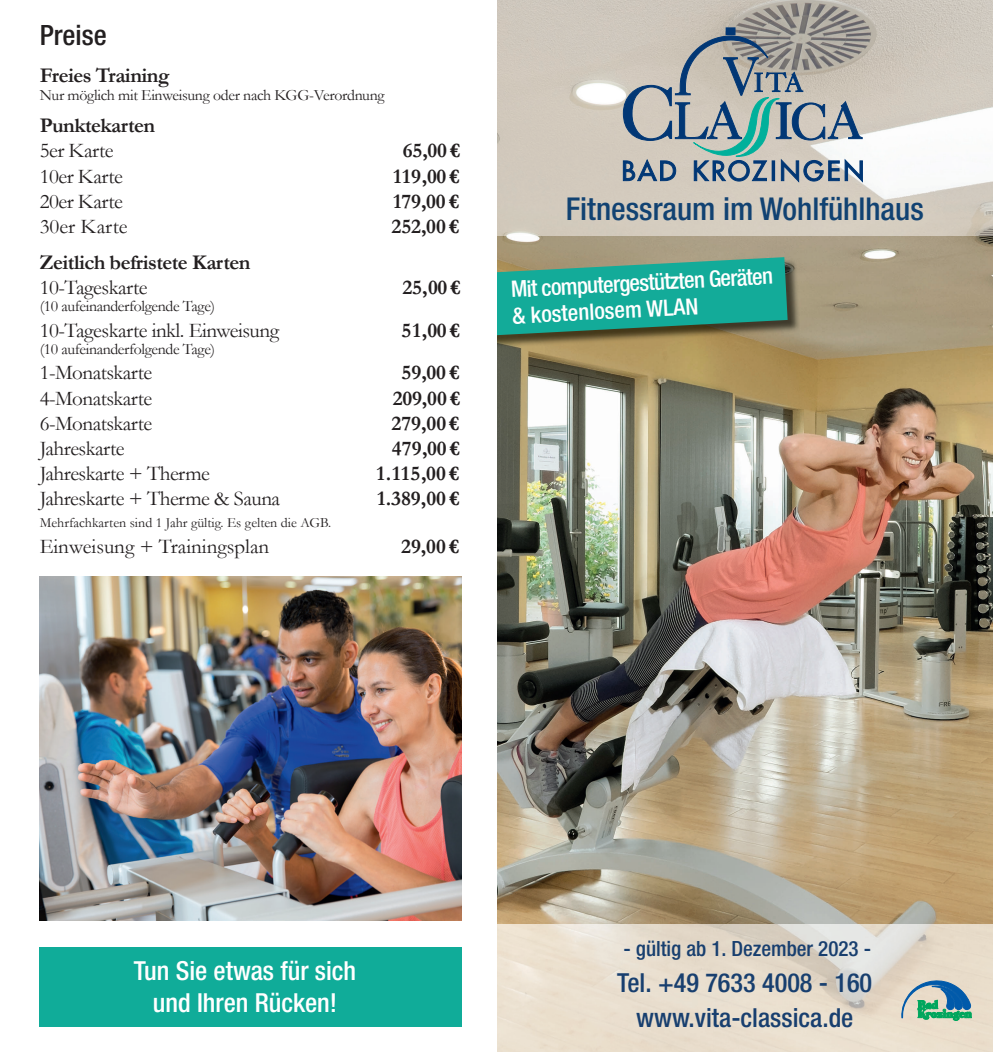
<style>
.page{position:relative;width:993px;height:1052px;background:#fff}
.page>*{position:absolute;margin:0;border:0;box-sizing:border-box;transform-origin:0 0}
.t1{font:500 condensed 31.5px "Helvetica Neue LT Pro";color:#114272}
.t2{font:500 condensed 28px "Helvetica Neue LT Pro";color:#231f20}
.t3{font:500 condensed 26.25px/34.3px "Helvetica Neue LT Pro";color:#183f6f;text-align:center}
.t4{font:500 condensed 26.25px/31.5px "Helvetica Neue LT Pro";color:#fff;text-align:center}
.t5{font:500 condensed 22.75px/26.2px "Helvetica Neue LT Pro";color:#fff}
.t6{font:21px "Garamond";letter-spacing:-.025em;color:#231f20}
.t7{font:700 21px "Garamond";letter-spacing:-.025em;color:#231f20}
.t8{font:21px "Garamond";color:#231f20}
.t9{font:500 condensed 21px "Helvetica Neue LT Pro";color:#183f6f}
.t10{font:15.75px "Garamond";letter-spacing:-.025em;color:#231f20}
.t11{font:14px "Garamond";color:#231f20}
</style>
<div class="page">
<img style="left:497px;top:236px;width:495px;height:688px">
<img style="left:497px;top:924px;width:495px;height:128px">
<svg style="left:901px;top:980px;width:70px;height:40px"></svg>
<img style="left:497px;top:0;width:495px;height:236px">
<div style="left:726px;top:28px;width:8px;height:7px;background:#013775"></div>
<div style="left:725px;top:28px;width:10px;height:7px;border:1px solid #013775"></div>
<svg style="left:622px;top:36px;width:240px;height:146px"></svg>
<img style="left:497px;top:259px;width:302px;height:91px">
<svg style="left:497px;top:257px;width:290px;height:80px"></svg>
<div style="left:40px;top:947px;width:421px;height:80px;background:#10ac99"></div>
<img style="left:40px;top:576px;width:421px;height:344px">
<h2 class="t2" style="left:40px;top:18px;width:68px">Preise</h2>
<p class="t7" style="left:40px;top:61px;width:131px">Freies Training</p>
<p class="t10" style="left:40px;top:84px;width:346px">Nur möglich mit Einweisung oder nach KGG-Verordnung</p>
<p class="t7" style="left:40px;top:111px;width:117px">Punktekarten</p>
<p class="t6" style="left:40px;top:137px;width:75px">5er Karte</p>
<p class="t7" style="left:402px;top:136px;width:59px">65,00 €</p>
<p class="t6" style="left:40px;top:162px;width:85px">10er Karte</p>
<p class="t7" style="left:393px;top:162px;width:68px">119,00 €</p>
<p class="t6" style="left:40px;top:187px;width:85px">20er Karte</p>
<p class="t7" style="left:393px;top:187px;width:68px">179,00 €</p>
<p class="t8" style="left:40px;top:212px;width:89px">30er Karte</p>
<p class="t7" style="left:391px;top:212px;width:69px">252,00 €</p>
<p class="t7" style="left:40px;top:248px;width:212px">Zeitlich befristete Karten</p>
<p class="t6" style="left:40px;top:273px;width:109px">10-Tageskarte</p>
<p class="t7" style="left:402px;top:273px;width:60px">25,00 €</p>
<p class="t10" style="left:40px;top:296px;width:177px">(10 aufeinanderfolgende Tage)</p>
<p class="t6" style="left:40px;top:316px;width:241px">10-Tageskarte inkl. Einweisung</p>
<p class="t7" style="left:401px;top:316px;width:60px">51,00 €</p>
<p class="t10" style="left:40px;top:338px;width:177px">(10 aufeinanderfolgende Tage)</p>
<p class="t6" style="left:40px;top:358px;width:114px">1-Monatskarte</p>
<p class="t7" style="left:401px;top:358px;width:59px">59,00 €</p>
<p class="t6" style="left:40px;top:384px;width:114px">4-Monatskarte</p>
<p class="t7" style="left:392px;top:383px;width:69px">209,00 €</p>
<p class="t6" style="left:40px;top:409px;width:114px">6-Monatskarte</p>
<p class="t7" style="left:391px;top:409px;width:69px">279,00 €</p>
<p class="t6" style="left:40px;top:434px;width:86px">Jahreskarte</p>
<p class="t7" style="left:391px;top:434px;width:70px">479,00 €</p>
<p class="t6" style="left:40px;top:459px;width:172px">Jahreskarte + Therme</p>
<p class="t7" style="left:376px;top:459px;width:84px">1.115,00 €</p>
<p class="t6" style="left:40px;top:484px;width:242px">Jahreskarte + Therme &amp; Sauna</p>
<p class="t7" style="left:377px;top:484px;width:84px">1.389,00 €</p>
<p class="t8" style="left:40px;top:532px;width:231px">Einweisung + Trainingsplan</p>
<p class="t7" style="left:401px;top:532px;width:60px">29,00 €</p>
<p class="t11" style="left:40px;top:513px;width:293px">Mehrfachkarten sind 1 Jahr gültig. Es gelten die AGB.</p>
<h1 class="t1" style="left:565px;top:190px;width:359px">Fitnessraum im Wohlfühlhaus</h1>
<p class="t5" style="left:510px;top:276px;width:264px;rotate:-3deg">Mit computergestützten Geräten &amp; kostenlosem WLAN</p>
<p class="t4" style="left:134px;top:954px;width:224px">Tun Sie etwas für sich und Ihren Rücken!</p>
<p class="t9" style="left:623px;top:935px;width:249px">- gültig ab 1. Dezember 2023 -</p>
<p class="t3" style="left:617px;top:965px;width:256px">Tel. +49 7633 4008 - 160 www.vita-classica.de</p>
</div>
